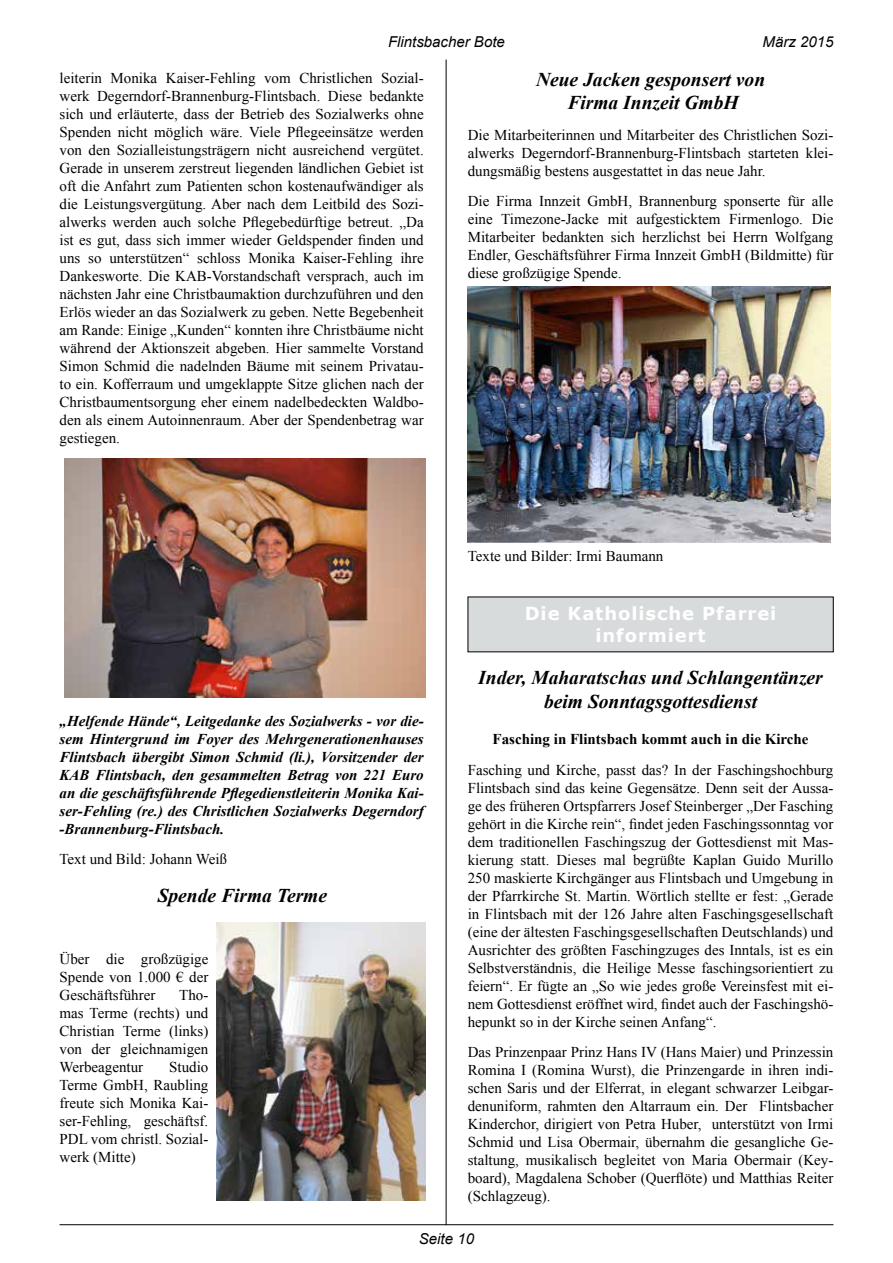
<style>
.page{position:relative;width:893px;height:1263px;background:#fff}
.page>*{position:absolute;margin:0;border:0;box-sizing:border-box;transform-origin:0 0}
.t1{font:italic 700 19.5px/23.4px "Times New Roman";color:#000;text-align:center}
.t2{font:700 18px/21.6px "Verdana";letter-spacing:.05em;color:#fff;text-align:center}
.t3{font:15px/18px "Times New Roman";color:#000;text-align:justify}
.t4{font:italic 700 15px/18px "Times New Roman";color:#000;text-align:justify}
.t5{font:700 15px "Times New Roman";color:#000}
.t6{font:italic 15px "Arial";color:#000}
</style>
<div class="page">
<hr style="left:60px;top:1224px;width:773px;height:1px;background:#000">
<hr style="left:446px;top:60px;width:1px;height:1165px;background:#000">
<img style="left:65px;top:458px;width:360px;height:239px">
<img style="left:217px;top:923px;width:208px;height:277px">
<img style="left:468px;top:286px;width:362px;height:257px">
<div style="left:468px;top:597px;width:365px;height:55px;background:#d8dbdc"></div>
<p class="t6" style="left:388px;top:32px;width:118px">Flintsbacher Bote</p>
<p class="t6" style="left:763px;top:32px;width:72px">März 2015</p>
<p class="t3" style="left:60px;top:68px;width:366px">leiterin Monika Kaiser-Fehling vom Christlichen Sozial&shy;werk Degerndorf-Brannenburg-Flintsbach. Diese bedankte sich und erläuterte, dass der Betrieb des Sozialwerks ohne Spenden nicht möglich wäre. Viele Pflegeeinsätze werden von den Sozialleistungsträgern nicht ausreichend vergütet.<br>Gerade in unserem zerstreut liegenden ländlichen Gebiet ist oft die Anfahrt zum Patienten schon kostenaufwändiger als die Leistungsvergütung. Aber nach dem Leitbild des Sozi&shy;alwerks werden auch solche Pflegebedürftige betreut. „Da ist es gut, dass sich immer wieder Geldspender finden und uns so unterstützen“ schloss Monika Kaiser-Fehling ihre Dankesworte. Die KAB-Vorstandschaft versprach, auch im nächsten Jahr eine Christbaumaktion durchzuführen und den Erlös wieder an das Sozialwerk zu geben. Nette Begebenheit am Rande: Einige „Kunden“ konnten ihre Christbäume nicht während der Aktionszeit abgeben. Hier sammelte Vorstand Simon Schmid die nadelnden Bäume mit seinem Privatau&shy;to ein. Kofferraum und umgeklappte Sitze glichen nach der Christbaumentsorgung eher einem nadelbedeckten Waldbo&shy;den als einem Autoinnenraum. Aber der Spendenbetrag war gestiegen.</p>
<h1 class="t1" style="left:536px;top:67px;width:231px">Neue Jacken gesponsert von<br>Firma Innzeit GmbH</h1>
<p class="t3" style="left:468px;top:125px;width:367px">Die Mitarbeiterinnen und Mitarbeiter des Christlichen Sozi&shy;alwerks Degerndorf-Brannenburg-Flintsbach starteten klei&shy;dungsmäßig bestens ausgestattet in das neue Jahr.</p>
<p class="t3" style="left:468px;top:192px;width:367px">Die Firma Innzeit GmbH, Brannenburg sponserte für alle eine Timezone-Jacke mit aufgesticktem Firmenlogo. Die Mitarbeiter bedankten sich herzlichst bei Herrn Wolfgang Endler, Geschäftsführer Firma Innzeit GmbH (Bildmitte) für diese großzügige Spende.</p>
<p class="t4" style="left:60px;top:711px;width:366px">„Helfende Hände“, Leitgedanke des Sozialwerks - vor die&shy;sem Hintergrund im Foyer des Mehrgenerationenhauses Flintsbach übergibt Simon Schmid (li.), Vorsitzender der KAB Flintsbach, den gesammelten Betrag von 221 Euro an die geschäftsführende Pflegedienstleiterin Monika Kai&shy;ser-Fehling (re.) des Christlichen Sozialwerks Degerndorf -Brannenburg-Flintsbach.</p>
<p class="t3" style="left:60px;top:850px;width:169px">Text und Bild: Johann Weiß</p>
<h1 class="t1" style="left:158px;top:883px;width:171px">Spende Firma Terme</h1>
<p class="t3" style="left:60px;top:949px;width:150px">Über die großzügige Spende von 1.000 € der Geschäftsführer</p>
<p class="t3" style="left:60px;top:985px;width:150px;text-indent:120px">Tho&shy;mas Terme (rechts) und Christian Terme (links) von der gleichnamigen Werbeagentur</p>
<p class="t3" style="left:60px;top:1057px;width:150px;text-indent:110px">Studio Terme GmbH, Raubling freute sich Monika Kai&shy;ser-Fehling, geschäftsf.<br>PDL vom christl. Sozial&shy;werk (Mitte)</p>
<p class="t3" style="left:468px;top:547px;width:197px">Texte und Bilder: Irmi Baumann</p>
<p class="t2" style="left:525px;top:603px;width:253px">Die Katholische Pfarrei informiert</p>
<h1 class="t1" style="left:478px;top:666px;width:346px">Inder, Maharatschas und Schlangentänzer beim Sonntagsgottesdienst</h1>
<p class="t5" style="left:493px;top:728px;width:318px">Fasching in Flintsbach kommt auch in die Kirche</p>
<p class="t3" style="left:468px;top:760px;width:367px">Fasching und Kirche, passt das? In der Faschingshochburg Flintsbach sind das keine Gegensätze. Denn seit der Aussa&shy;ge des früheren Ortspfarrers Josef Steinberger „Der Fasching gehört in die Kirche rein“, findet jeden Faschingssonntag vor dem traditionellen Faschingszug der Gottesdienst mit Mas&shy;kierung statt. Dieses mal begrüßte Kaplan Guido Murillo 250 maskierte Kirchgänger aus Flintsbach und Umgebung in der Pfarrkirche St. Martin. Wörtlich stellte er fest: „Gerade in Flintsbach mit der 126 Jahre alten Faschingsgesellschaft (eine der ältesten Faschingsgesellschaften Deutschlands) und Ausrichter des größten Faschingzuges des Inntals, ist es ein Selbstverständnis, die Heilige Messe faschingsorientiert zu feiern“. Er fügte an „So wie jedes große Vereinsfest mit ei&shy;nem Gottesdienst eröffnet wird, findet auch der Faschingshö&shy;hepunkt so in der Kirche seinen Anfang“.</p>
<p class="t3" style="left:468px;top:1043px;width:367px">Das Prinzenpaar Prinz Hans IV (Hans Maier) und Prinzessin Romina I (Romina Wurst), die Prinzengarde in ihren indi&shy;schen Saris und der Elferrat, in elegant schwarzer Leibgar&shy;denuniform, rahmten den Altarraum ein. Der Flintsbacher Kinderchor, dirigiert von Petra Huber, unterstützt von Irmi Schmid und Lisa Obermair, übernahm die gesangliche Ge&shy;staltung, musikalisch begleitet von Maria Obermair (Key&shy;board), Magdalena Schober (Querflöte) und Matthias Reiter (Schlagzeug).</p>
<p class="t6" style="left:419px;top:1229px;width:57px">Seite 10</p>
</div>
